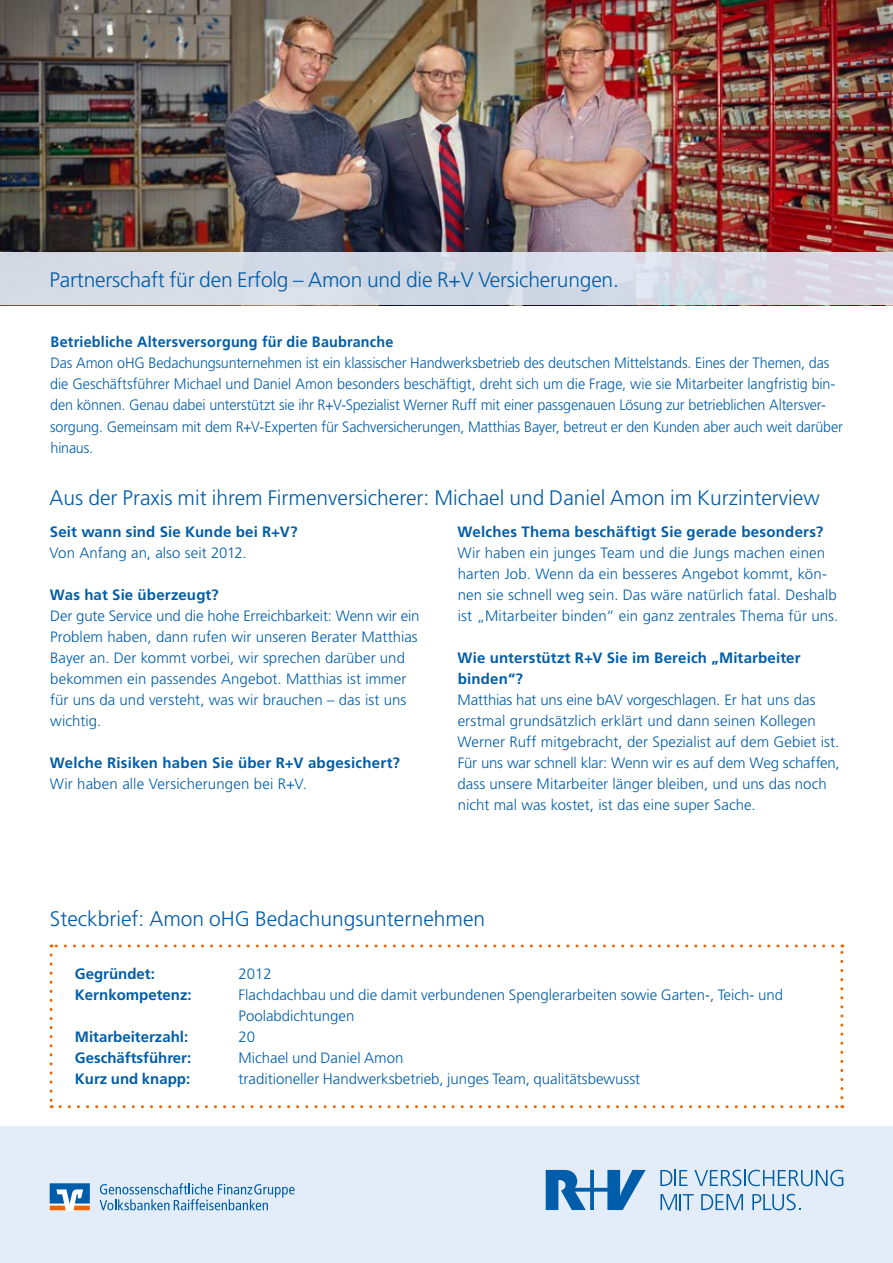
<style>
.page{position:relative;width:893px;height:1263px;background:#fff}
.page>*{position:absolute;margin:0;border:0;box-sizing:border-box;transform-origin:0 0}
.t1{font:300 21px "Frutiger LT Std";color:#005da9}
.t2{font:300 15px/21px "Frutiger LT Std";color:#005da9}
.t3{font:300 15px/21px "Frutiger LT Std";color:#005da9;scale:.96 1}
.t4{font:700 15px/21px "Frutiger LT Std";letter-spacing:.01em;color:#005da9}
.t5{font:700 15px "Frutiger LT Std";letter-spacing:.01em;color:#005da9;scale:.96 1}
</style>
<div class="page">
<img style="left:0;top:0;width:893px;height:252px">
<div style="left:0;top:252px;width:893px;height:53px;background:#d6dae5"></div>
<div style="left:0;top:1126px;width:893px;height:137px;background:#e3ecf9"></div>
<svg style="left:660px;top:1170px;width:27px;height:16px"></svg>
<svg style="left:694px;top:1170px;width:149px;height:16px"></svg>
<svg style="left:660px;top:1194px;width:34px;height:16px"></svg>
<svg style="left:701px;top:1194px;width:42px;height:16px"></svg>
<svg style="left:546px;top:1170px;width:100px;height:40px"></svg>
<svg style="left:752px;top:1194px;width:49px;height:16px"></svg>
<svg style="left:100px;top:1183px;width:195px;height:27px"></svg>
<svg style="left:50px;top:1183px;width:40px;height:27px"></svg>
<svg style="left:50px;top:955px;width:3px;height:153px"></svg>
<svg style="left:60px;top:1105px;width:783px;height:3px"></svg>
<svg style="left:840px;top:944px;width:3px;height:154px"></svg>
<svg style="left:51px;top:944px;width:782px;height:3px"></svg>
<h1 class="t1" style="left:50px;top:268px;width:571px">Partnerschaft für den Erfolg – Amon und die R+V Versicherungen.</h1>
<p class="t5" style="left:51px;top:333px;width:359px">Betriebliche Altersversorgung für die Baubranche</p>
<p class="t3" style="left:50px;top:353px;width:827px">Das Amon oHG Bedachungsunternehmen ist ein klassischer Handwerksbetrieb des deutschen Mittelstands. Eines der Themen, das die Geschäftsführer Michael und Daniel Amon besonders beschäftigt, dreht sich um die Frage, wie sie Mitarbeiter langfristig bin&shy;den können. Genau dabei unterstützt sie ihr R+V-Spezialist Werner Ruff mit einer passgenauen Lösung zur betrieblichen Altersver&shy;sorgung. Gemeinsam mit dem R+V-Experten für Sachversicherungen, Matthias Bayer, betreut er den Kunden aber auch weit darüber hinaus.</p>
<h1 class="t1" style="left:50px;top:486px;width:772px">Aus der Praxis mit ihrem Firmenversicherer: Michael und Daniel Amon im Kurzinterview</h1>
<p class="t4" style="left:50px;top:521px;width:249px">Seit wann sind Sie Kunde bei R+V?</p>
<p class="t2" style="left:50px;top:542px;width:199px">Von Anfang an, also seit 2012.</p>
<p class="t4" style="left:50px;top:584px;width:170px">Was hat Sie überzeugt?</p>
<p class="t2" style="left:50px;top:605px;width:371px">Der gute Service und die hohe Erreichbarkeit: Wenn wir ein Problem haben, dann rufen wir unseren Berater Matthias Bayer an. Der kommt vorbei, wir sprechen darüber und bekommen ein passendes Angebot. Matthias ist immer für uns da und versteht, was wir brauchen – das ist uns wichtig.</p>
<p class="t4" style="left:50px;top:753px;width:352px">Welche Risiken haben Sie über R+V abgesichert?</p>
<p class="t2" style="left:50px;top:774px;width:259px">Wir haben alle Versicherungen bei R+V.</p>
<p class="t4" style="left:457px;top:521px;width:367px">Welches Thema beschäftigt Sie gerade besonders?</p>
<p class="t2" style="left:457px;top:542px;width:382px">Wir haben ein junges Team und die Jungs machen einen harten Job. Wenn da ein besseres Angebot kommt, kön&shy;nen sie schnell weg sein. Das wäre natürlich fatal. Deshalb ist „Mitarbeiter binden“ ein ganz zentrales Thema für uns.</p>
<p class="t4" style="left:457px;top:647px;width:345px">Wie unterstützt R+V Sie im Bereich „Mitarbeiter binden“?</p>
<p class="t2" style="left:457px;top:690px;width:384px">Matthias hat uns eine bAV vorgeschlagen. Er hat uns das erstmal grundsätzlich erklärt und dann seinen Kollegen Werner Ruff mitgebracht, der Spezialist auf dem Gebiet ist.<br>Für uns war schnell klar: Wenn wir es auf dem Weg schaffen, dass unsere Mitarbeiter länger bleiben, und uns das noch nicht mal was kostet, ist das eine super Sache.</p>
<h1 class="t1" style="left:50px;top:907px;width:437px">Steckbrief: Amon oHG Bedachungsunternehmen</h1>
<p class="t4" style="left:75px;top:963px;width:82px">Gegründet:</p>
<p class="t2" style="left:239px;top:963px;width:35px">2012</p>
<p class="t4" style="left:75px;top:984px;width:118px">Kernkompetenz:</p>
<p class="t2" style="left:239px;top:984px;width:546px">Flachdachbau und die damit verbundenen Spenglerarbeiten sowie Garten-, Teich- und<br>Poolabdichtungen</p>
<p class="t4" style="left:75px;top:1026px;width:115px">Mitarbeiterzahl:</p>
<p class="t2" style="left:239px;top:1026px;width:18px">20</p>
<p class="t4" style="left:75px;top:1047px;width:118px">Geschäftsführer:</p>
<p class="t2" style="left:239px;top:1047px;width:166px">Michael und Daniel Amon</p>
<p class="t4" style="left:75px;top:1068px;width:117px">Kurz und knapp:</p>
<p class="t2" style="left:239px;top:1068px;width:403px">traditioneller Handwerksbetrieb, junges Team, qualitätsbewusst</p>
</div>
